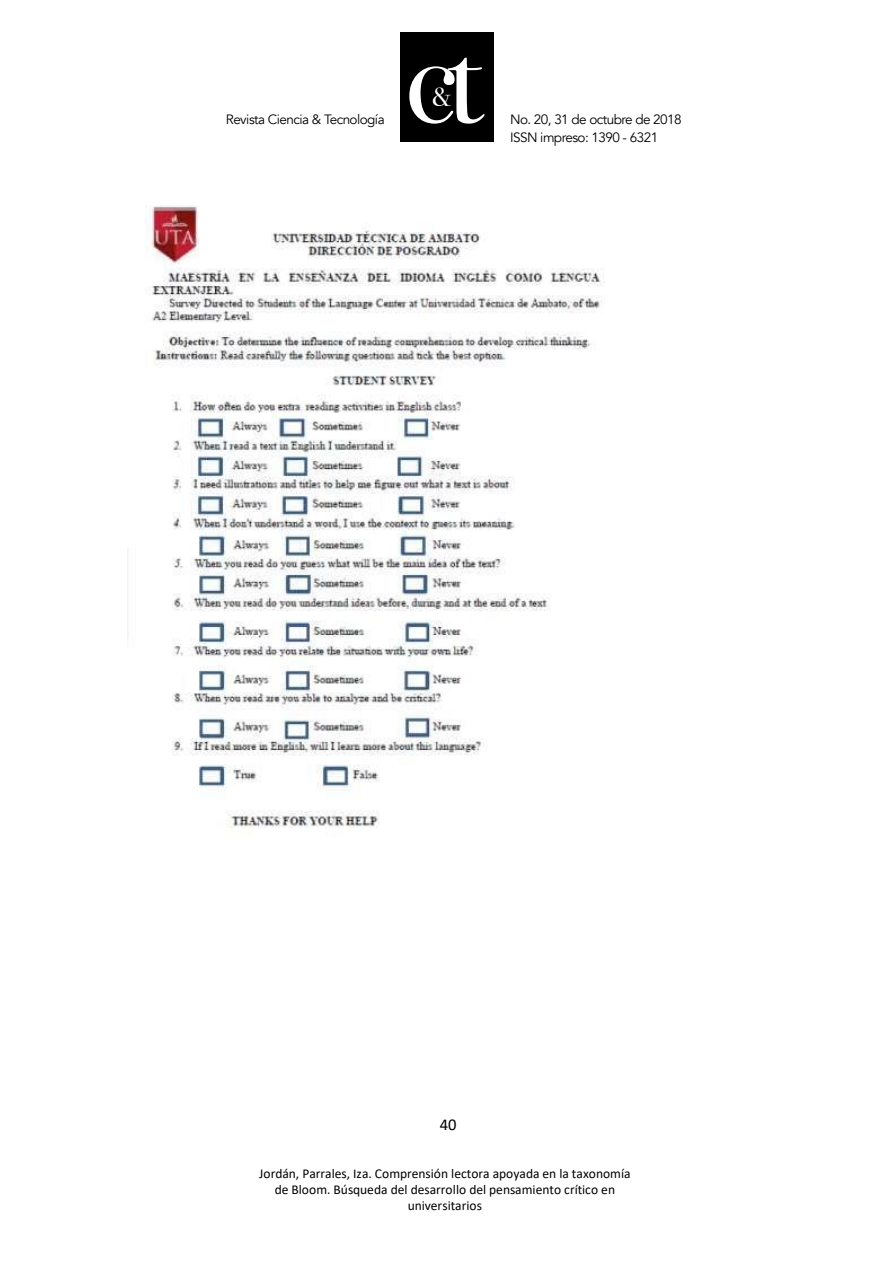
<style>
.page{position:relative;width:894px;height:1264px;background:#fff}
.page>*{position:absolute;margin:0;border:0;box-sizing:border-box;transform-origin:0 0}
.t1{font:26.4px "Bodoni Svty Two OSITCTT";color:#fff}
.t2{font:16.5px "Calibri";color:#000}
.t3{font:13.5px/16.4px "Calibri";color:#000;text-align:center}
.t4{font:13.5px "Avenir";letter-spacing:-.04em;color:#000001}
</style>
<div class="page">
<img style="left:149px;top:206px;width:455px;height:622px">
<div style="left:400px;top:33px;width:93px;height:109px;background:#000001"></div>
<svg style="left:409px;top:58px;width:75px;height:66px"></svg>
<p class="t4" style="left:226px;top:111px;width:160px">Revista Ciencia &amp; Tecnología</p>
<h1 class="t1" style="left:432px;top:81px;width:21px">&amp;</h1>
<p class="t4" style="left:510px;top:111px;width:173px">No. 20, 31 de octubre de 2018</p>
<p class="t4" style="left:510px;top:129px;width:149px">ISSN impreso: 1390 - 6321</p>
<p class="t2" style="left:439px;top:1112px;width:18px">40</p>
<p class="t3" style="left:259px;top:1164px;width:373px">Jordán, Parrales, Iza. Comprensión lectora apoyada en la taxonomía de Bloom. Búsqueda del desarrollo del pensamiento crítico en universitarios</p>
</div>
